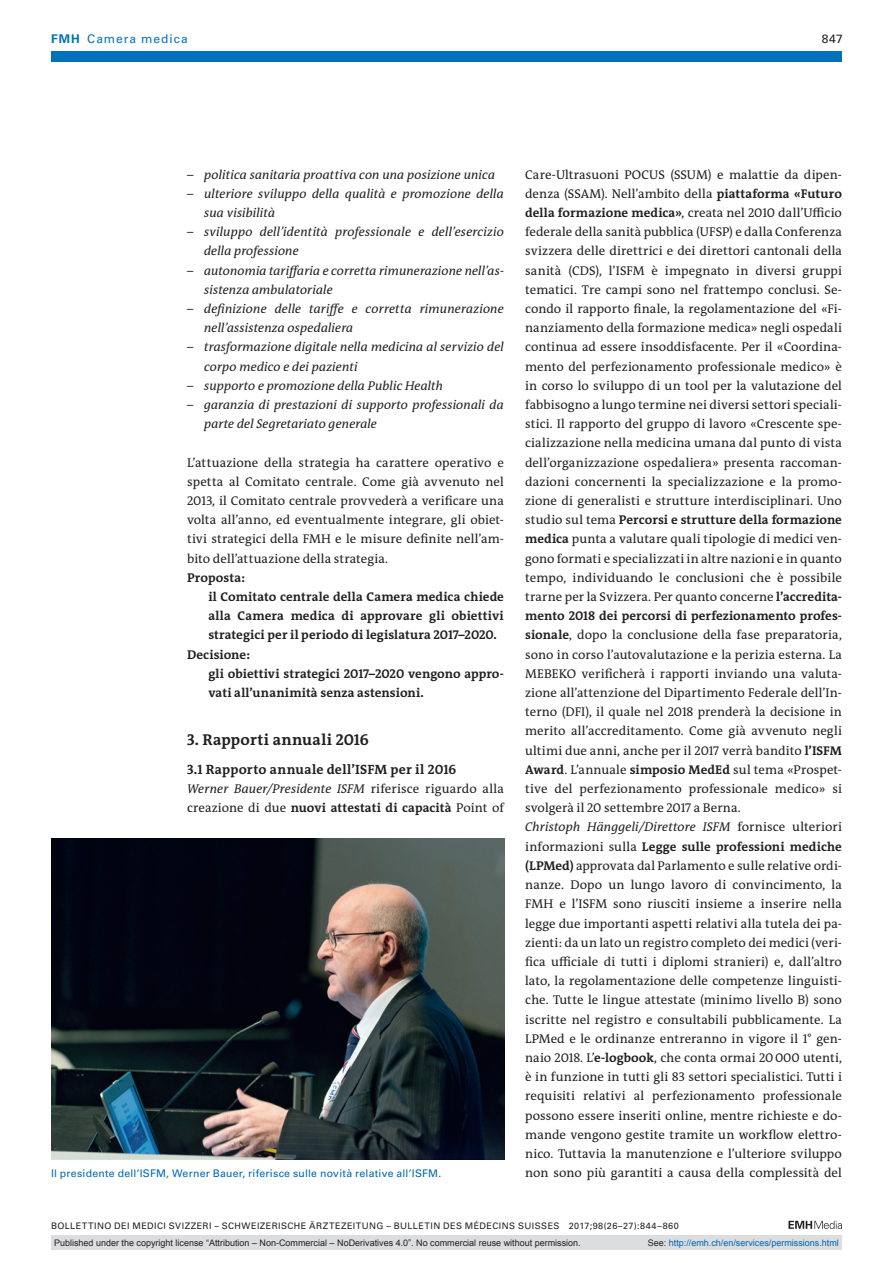
<style>
.page{position:relative;width:893px;height:1263px;background:#fff}
.page>*{position:absolute;margin:0;border:0;box-sizing:border-box;transform-origin:0 0}
.t1{font:700 15.75px "The Antiqua B W7";letter-spacing:.02em;color:#231f20}
.t2{font:700 13.5px "The Antiqua B W7";letter-spacing:.015em;color:#231f20}
.t3{font:12.75px/19.2px "The Antiqua B W5 Plain";letter-spacing:.005em;color:#231f20;text-align:justify}
.t4{font:italic 12.75px/19.2px "The Antiqua B W5 Plain";letter-spacing:.01em;color:#231f20}
.t5{font:700 12.75px "The Antiqua B W7";letter-spacing:.005em;color:#231f20}
.t6{font:12px "Univers LT Std";letter-spacing:.085em;color:#0072bc}
.t7{font:12px "Univers LT Std";color:#231f20}
.t8{font:10.5px "Univers LT Std";letter-spacing:.02em;color:#0067aa}
.t9{font:9px "Arial";color:#231f20}
.t10{font:9px "Univers LT Std";letter-spacing:.05em;color:#231f20}
.t11{font:9px "Arial";color:#0166b3}
.s1{font-weight:700}
.s2{font-style:normal}
.s3{font-family:"The Antiqua B W5 Plain";font-weight:400}
.s4{font-family:"The Antiqua B W7";font-weight:700}
.s5{font-style:italic}
.s6{color:#231f20}
</style>
<div class="page">
<svg style="left:788px;top:1221px;width:54px;height:8px"></svg>
<div style="left:51px;top:51px;width:791px;height:11px;background:#0072bc"></div>
<img style="left:51px;top:838px;width:454px;height:321px">
<div style="left:51px;top:1235px;width:791px;height:15px;background:#dcdddf"></div>
<p class="t6" style="left:51px;top:31px;width:138px"><span class="s1">FMH</span> Camera medica</p>
<p class="t7" style="left:822px;top:31px;width:23px">847</p>
<p class="t4" style="left:187px;top:165px;width:309px"><span class="s2">–</span> politica sanitaria proattiva con una posizione unica</p>
<p class="t4" style="left:204px;top:184px;width:301px;text-indent:-17px">– ulteriore sviluppo della qualità e promozione della sua visibilità</p>
<p class="t4" style="left:204px;top:222px;width:301px;text-indent:-17px">– sviluppo dell’identità professionale e dell’esercizio della professione</p>
<p class="t4" style="left:204px;top:261px;width:301px;text-indent:-17px">– autonomia tariffaria e corretta rimunerazione nell’as&shy;sistenza ambulatoriale</p>
<p class="t4" style="left:204px;top:299px;width:301px;text-indent:-17px">– definizione delle tariffe e corretta rimunerazione nell’assistenza ospedaliera</p>
<p class="t4" style="left:204px;top:338px;width:301px;text-indent:-17px">– trasformazione digitale nella medicina al servizio del corpo medico e dei pazienti</p>
<p class="t4" style="left:187px;top:376px;width:257px">– supporto e promozione della Public Health</p>
<p class="t4" style="left:204px;top:395px;width:301px;text-indent:-17px">– garanzia di prestazioni di supporto professionali da parte del Segretariato generale</p>
<p class="t3" style="left:187px;top:453px;width:318px">L’attuazione della strategia ha carattere operativo e spetta al Comitato centrale. Come già avvenuto nel 2013, il Comitato centrale provvederà a verificare una volta all’anno, ed eventualmente integrare, gli obiet&shy;tivi strategici della FMH e le misure definite nell’am&shy;bito dell’attuazione della strategia.</p>
<p class="t5" style="left:187px;top:569px;width:59px">Proposta:</p>
<p class="t5" style="left:208px;top:588px;width:297px">il Comitato centrale della Camera medica chiede</p>
<p class="t5" style="left:208px;top:608px;width:297px">alla Camera medica di approvare gli obiettivi</p>
<p class="t5" style="left:208px;top:627px;width:290px">strategici per il periodo di legislatura 2017–2020.</p>
<p class="t5" style="left:187px;top:646px;width:64px">Decisione:</p>
<p class="t5" style="left:208px;top:665px;width:297px">gli obiettivi strategici 2017–2020 vengono appro-</p>
<p class="t5" style="left:208px;top:684px;width:217px">vati all’unanimità senza astensioni.</p>
<p class="t1" style="left:187px;top:730px;width:183px">3. Rapporti annuali 2016</p>
<p class="t2" style="left:187px;top:761px;width:271px">3.1 Rapporto annuale dell’ISFM per il 2016</p>
<p class="t4" style="left:187px;top:779px;width:318px">Werner Bauer/Presidente ISFM <span class="s2">riferisce riguardo alla</span></p>
<p class="t5" style="left:187px;top:800px;width:318px"><span class="s3">creazione di due</span> nuovi attestati di capacità <span class="s3">Point of</span></p>
<p class="t3" style="left:525px;top:165px;width:318px">Care-Ultrasuoni POCUS (SSUM) e malattie da dipen&shy;denza (SSAM). Nell’ambito della <span class="s4">piattaforma «Futuro della formazione medica»</span>, creata nel 2010 dall’Ufficio federale della sanità pubblica (UFSP) e dalla Conferenza svizzera delle direttrici e dei direttori cantonali della sanità (CDS), l’ISFM è impegnato in diversi gruppi tematici. Tre campi sono nel frattempo conclusi. Se&shy;condo il rapporto finale, la regolamentazione del «Fi&shy;nanziamento della formazione medica» negli ospedali continua ad essere insoddisfacente. Per il «Coordina&shy;mento del perfezionamento professionale medico» è in corso lo sviluppo di un tool per la valutazione del fabbisogno a lungo termine nei diversi settori speciali&shy;stici. Il rapporto del gruppo di lavoro «Crescente spe&shy;cializzazione nella medicina umana dal punto di vista dell’organizzazione ospedaliera» presenta raccoman&shy;dazioni concernenti la specializzazione e la promo&shy;zione di generalisti e strutture interdisciplinari. Uno</p>
<p class="t5" style="left:525px;top:512px;width:318px"><span class="s3">studio sul tema</span> Percorsi e strutture della formazione</p>
<p class="t3" style="left:525px;top:530px;width:318px"><span class="s4">medica</span> punta a valutare quali tipologie di medici ven&shy;gono formati e specializzati in altre nazioni e in quanto tempo, individuando le conclusioni che è possibile trarne per la Svizzera. Per quanto concerne <span class="s4">l’accredita-</span></p>
<p class="t5" style="left:525px;top:608px;width:318px">mento 2018 dei percorsi di perfezionamento profes-</p>
<p class="t3" style="left:525px;top:626px;width:318px;text-align:left"><span class="s4">sionale</span>, dopo la conclusione della fase preparatoria, sono in corso l’autovalutazione e la perizia esterna. La MEBEKO verificherà i rapporti inviando una valuta&shy;zione all’attenzione del Dipartimento Federale dell’In&shy;terno (DFI), il quale nel 2018 prenderà la decisione in merito all’accreditamento. Come già avvenuto negli ultimi due anni, anche per il 2017 verrà bandito <span class="s4">l’ISFM Award</span>. L’annuale <span class="s4">simposio MedEd</span> sul tema «Prospet&shy;tive del perfezionamento professionale medico» si svolgerà il 20 settembre 2017 a Berna.<br><span class="s5">Christoph Hänggeli/Direttore ISFM</span> fornisce ulteriori</p>
<p class="t5" style="left:525px;top:838px;width:318px"><span class="s3">informazioni sulla</span> Legge sulle professioni mediche</p>
<p class="t3" style="left:525px;top:856px;width:318px"><span class="s4">(LPMed)</span> approvata dal Parlamento e sulle relative ordi&shy;nanze. Dopo un lungo lavoro di convincimento, la FMH e l’ISFM sono riusciti insieme a inserire nella legge due importanti aspetti relativi alla tutela dei pa&shy;zienti: da un lato un registro completo dei medici (veri&shy;fica ufficiale di tutti i diplomi stranieri) e, dall’altro lato, la regolamentazione delle competenze linguisti&shy;che. Tutte le lingue attestate (minimo livello B) sono iscritte nel registro e consultabili pubblicamente. La LPMed e le ordinanze entreranno in vigore il 1° gen&shy;naio 2018. L’<span class="s4">e-logbook</span>, che conta ormai 20000 utenti, è in funzione in tutti gli 83 settori specialistici. Tutti i requisiti relativi al perfezionamento professionale possono essere inseriti online, mentre richieste e do&shy;mande vengono gestite tramite un workflow elettro&shy;nico. Tuttavia la manutenzione e l’ulteriore sviluppo</p>
<p class="t8" style="left:51px;top:1167px;width:392px">Il presidente dell’ISFM, Werner Bauer, riferisce sulle novità relative all’ISFM.</p>
<p class="t3" style="left:525px;top:1163px;width:318px">non sono più garantiti a causa della complessità del</p>
<p class="t10" style="left:51px;top:1220px;width:629px">BOLLETTINO DEI MEDICI SVIZZERI – SCHWEIZERISCHE ÄRZTEZEITUNG – BULLETIN DES MÉDECINS SUISSES 2017;98(26–27):844–860</p>
<p class="t9" style="left:54px;top:1237px;width:528px">Published under the copyright license “Attribution – Non-Commercial – NoDerivatives 4.0”. No commercial reuse without permission.</p>
<p class="t11" style="left:648px;top:1237px;width:193px"><span class="s6">See:</span> http://emh.ch/en/services/permissions.html</p>
</div>
